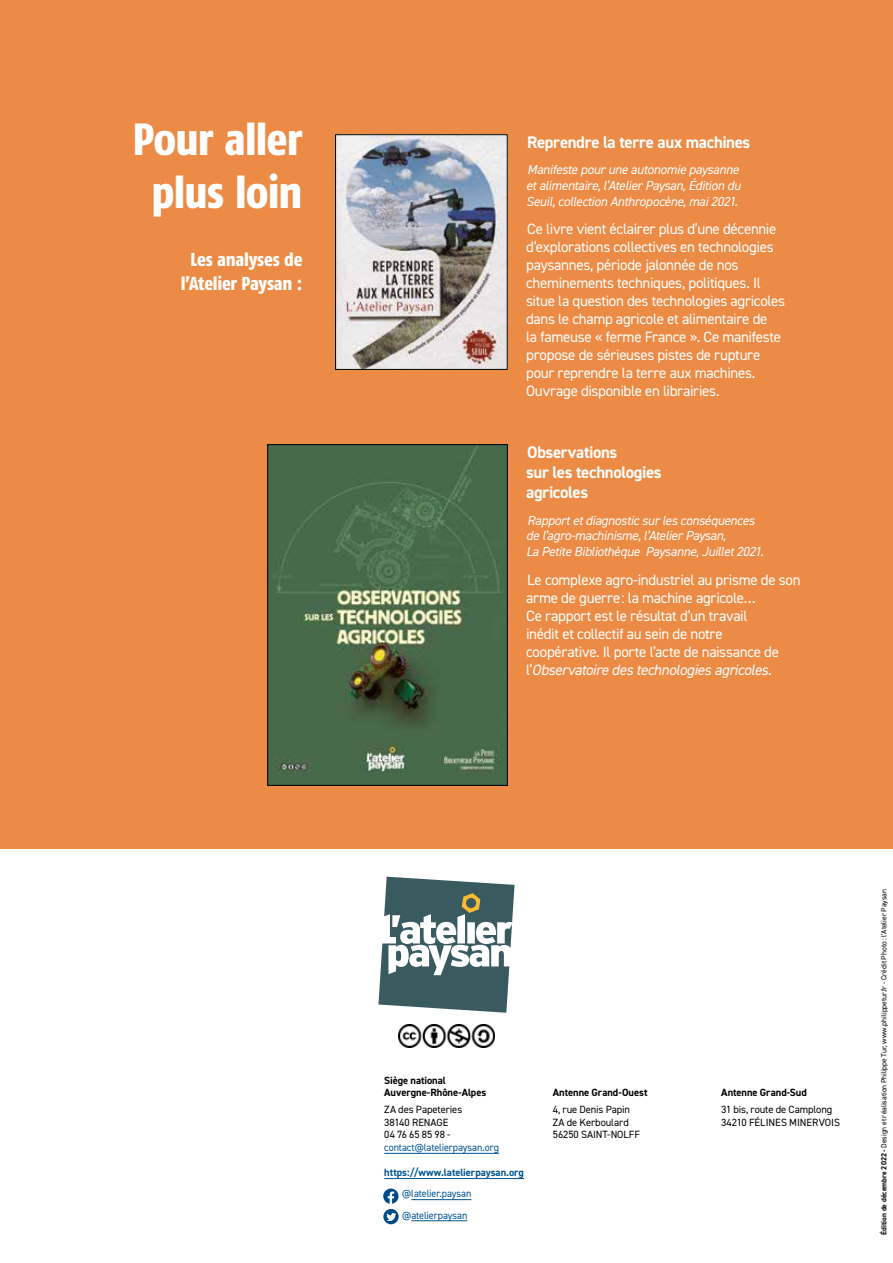
<style>
.page{position:relative;width:893px;height:1263px;background:#fff}
.page>*{position:absolute;margin:0;border:0;box-sizing:border-box;transform-origin:0 0}
.t1{font:800 45px/53.4px "Fago Co";letter-spacing:-.02em;color:#fff;text-align:center}
.t2{font:800 18.75px/24.3px "Fago Co";letter-spacing:-.015em;color:#fff;text-align:center}
.t3{font:700 16.8px/20.2px "DIN2014";letter-spacing:-.02em;color:#fff}
.t4{font:15px/18px "DIN2014";letter-spacing:-.02em;color:#fff}
.t5{font:italic 13.2px/15.8px "DIN2014";letter-spacing:-.02em;color:#fff}
.t6{font:10.5px/12.6px "DIN2014";letter-spacing:-.005em;color:#000}
.t7{font:700 10.5px/12.6px "DIN2014";letter-spacing:-.005em;color:#000}
.t8{font:10.5px/21.1px "DIN2014";letter-spacing:-.005em;color:#005492;scale:.96 1}
.t9{font:700 10.5px "DIN2014";letter-spacing:-.005em;color:#005492}
.t10{font:7.5px "DIN2014";letter-spacing:-.005em;color:#000}
.s1{font-style:italic}
.s2{font-weight:700}
</style>
<div class="page">
<div style="left:0;top:0;width:893px;height:848px;background:#ec8b45"></div>
<img style="left:337px;top:136px;width:168px;height:232px">
<div style="left:335px;top:134px;width:172px;height:236px;border:1px solid #000"></div>
<img style="left:270px;top:446px;width:235px;height:337px">
<svg style="left:378px;top:877px;width:136px;height:136px"></svg>
<img style="left:398px;top:1025px;width:97px;height:22px">
<hr style="left:384px;top:1153px;width:115px;height:1px;background:#005492">
<hr style="left:384px;top:1178px;width:140px;height:1px;background:#005492">
<hr style="left:411px;top:1199px;width:60px;height:1px;background:#005492">
<hr style="left:411px;top:1220px;width:56px;height:1px;background:#005492">
<svg style="left:383px;top:1188px;width:16px;height:36px"></svg>
<h1 class="t1" style="left:133px;top:112px;width:171px">Pour aller plus loin</h1>
<p class="t2" style="left:181px;top:247px;width:123px">Les analyses de l’Atelier Paysan :</p>
<p class="t3" style="left:527px;top:132px;width:225px">Reprendre la terre aux machines</p>
<p class="t5" style="left:526px;top:161px;width:216px">Manifeste pour une autonomie paysanne et alimentaire, l’Atelier Paysan, Édition du<br>Seuil, collection Anthropocène, mai 2021.</p>
<p class="t4" style="left:526px;top:220px;width:261px">Ce livre vient éclairer plus d’une décennie d’explorations collectives en technologies paysannes, période jalonnée de nos cheminements techniques, politiques. Il situe la question des technologies agricoles dans le champ agricole et alimentaire de<br>la fameuse « ferme France ». Ce manifeste propose de sérieuses pistes de rupture pour reprendre la terre aux machines.<br>Ouvrage disponible en librairies.</p>
<p class="t3" style="left:526px;top:441px;width:137px">Observations<br>sur les technologies agricoles</p>
<p class="t5" style="left:526px;top:512px;width:239px">Rapport et diagnostic sur les conséquences de l’agro-machinisme, l’Atelier Paysan,<br>La Petite Bibliothèque Paysanne, Juillet 2021.</p>
<p class="t4" style="left:526px;top:570px;width:276px">Le complexe agro-industriel au prisme de son arme de guerre: la machine agricole…<br>Ce rapport est le résultat d’un travail<br>inédit et collectif au sein de notre<br>coopérative. Il porte l’acte de naissance de l’<span class="s1">Observatoire des technologies agricoles.</span></p>
<p class="t7" style="left:384px;top:1074px;width:103px">Siège national<br>Auvergne-Rhône-Alpes</p>
<p class="t6" style="left:384px;top:1103px;width:79px">ZA des Papeteries<br>38140 RENAGE<br>04 76 65 85 98 -</p>
<p class="t8" style="left:384px;top:1137px;width:121px">contact@latelierpaysan.org</p>
<p class="t9" style="left:384px;top:1166px;width:141px">https://www.latelierpaysan.org</p>
<p class="t8" style="left:402px;top:1183px;width:73px">@latelier.paysan @atelierpaysan</p>
<p class="t7" style="left:553px;top:1086px;width:96px">Antenne Grand-Ouest</p>
<p class="t6" style="left:553px;top:1103px;width:89px">4, rue Denis Papin<br>ZA de Kerboulard<br>56250 SAINT-NOLFF</p>
<p class="t7" style="left:721px;top:1086px;width:87px">Antenne Grand-Sud</p>
<p class="t6" style="left:721px;top:1103px;width:120px">31 bis, route de Camplong<br>34210 FÉLINES MINERVOIS</p>
<p class="t10" style="left:879px;top:1235px;width:347px;rotate:-90deg"><span class="s2">Édition de décembre 2022 -</span> Design et réalisation Philippe Tur, www.philippetur.fr - Crédit Photo : l’Atelier Paysan</p>
</div>
